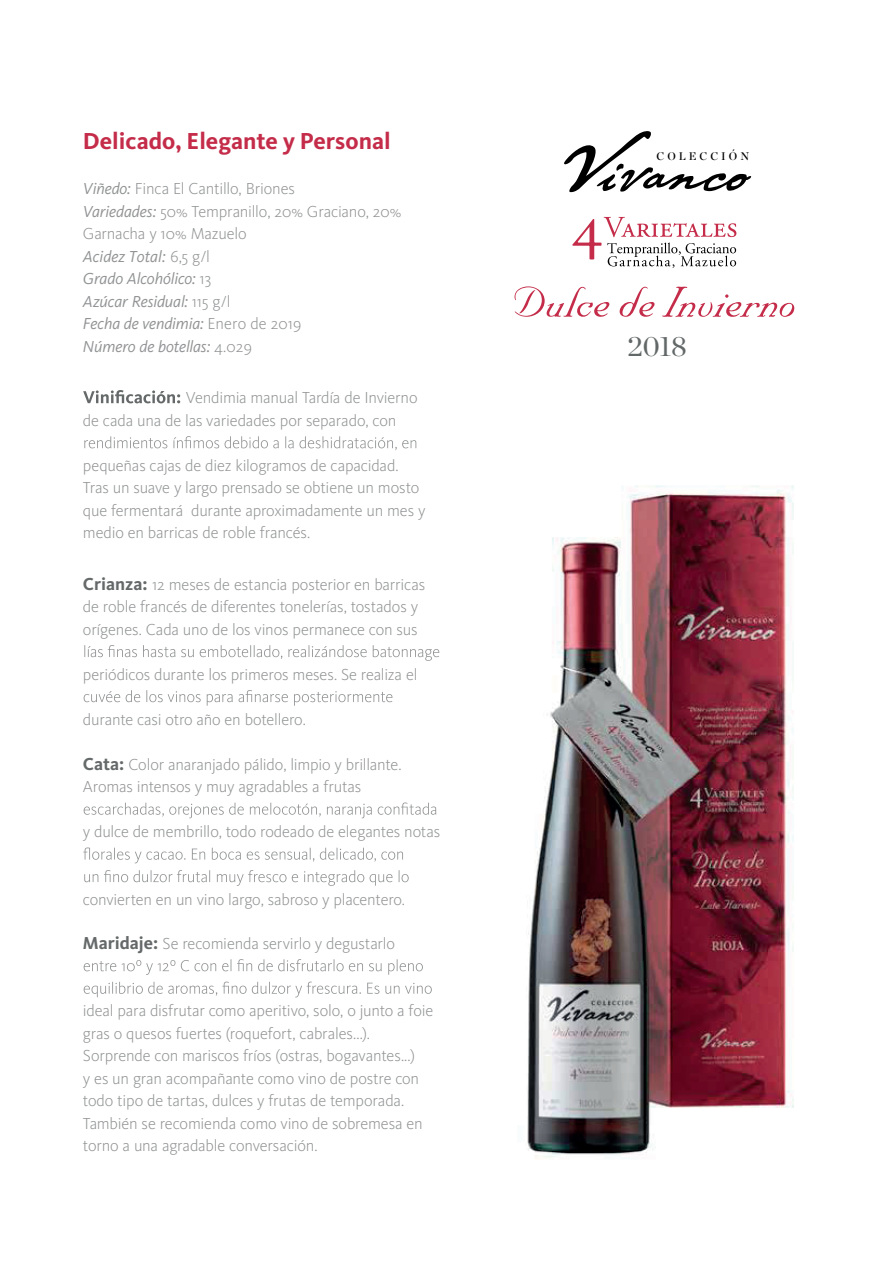
<style>
.page{position:relative;width:893px;height:1263px;background:#fff}
.page>*{position:absolute;margin:0;border:0;box-sizing:border-box;transform-origin:0 0}
.t1{font:28.5px "Chronicle Display";color:#626767}
.t2{font:700 24px "Kievit OT";color:#c42c49}
.t3{font:300 16.5px/22.5px "Kievit OT";letter-spacing:-.01em;color:#909293}
.t4{font:10.95px "Chronicle Display Semi";letter-spacing:.275em;color:#000001}
.s1{font-weight:400;font-style:italic}
.s2{font-weight:700;font-size:18px;color:#656969}
</style>
<div class="page">
<img style="left:527px;top:485px;width:267px;height:674px">
<svg style="left:83px;top:390px;width:97px;height:13px"></svg>
<svg style="left:84px;top:436px;width:332px;height:14px"></svg>
<svg style="left:84px;top:645px;width:355px;height:16px"></svg>
<svg style="left:84px;top:690px;width:308px;height:16px"></svg>
<svg style="left:84px;top:802px;width:352px;height:16px"></svg>
<svg style="left:83px;top:847px;width:320px;height:16px"></svg>
<svg style="left:84px;top:870px;width:325px;height:16px"></svg>
<svg style="left:84px;top:959px;width:339px;height:16px"></svg>
<svg style="left:84px;top:981px;width:348px;height:16px"></svg>
<svg style="left:514px;top:286px;width:280px;height:31px"></svg>
<svg style="left:572px;top:217px;width:164px;height:51px"></svg>
<svg style="left:564px;top:131px;width:188px;height:61px"></svg>
<h2 class="t2" style="left:83px;top:127px;width:309px">Delicado, Elegante y Personal</h2>
<p class="t3" style="left:83px;top:178px;width:320px"><span class="s1">Viñedo:</span> Finca El Cantillo, Briones<br><span class="s1">Variedades:</span> 50% Tempranillo, 20% Graciano, 20%<br>Garnacha y 10% Mazuelo<br><span class="s1">Acidez Total:</span> 6,5 g/l<br><span class="s1">Grado Alcohólico:</span> 13<br><span class="s1">Azúcar Residual:</span> 115 g/l<br><span class="s1">Fecha de vendimia:</span> Enero de 2019<br><span class="s1">Número de botellas:</span> 4.029</p>
<p class="t3" style="left:83px;top:387px;width:336px;text-indent:103px">Vendimia manual Tardía de Invierno de cada una de las variedades por separado, con</p>
<p class="t3" style="left:83px;top:454px;width:344px">pequeñas cajas de diez kilogramos de capacidad.<br>Tras un suave y largo prensado se obtiene un mosto que fermentará durante aproximadamente un mes y medio en barricas de roble francés.</p>
<p class="t3" style="left:83px;top:573px;width:344px"><span class="s2">Crianza:</span> 12 meses de estancia posterior en barricas de roble francés de diferentes tonelerías, tostados y orígenes. Cada uno de los vinos permanece con sus</p>
<p class="t3" style="left:83px;top:663px;width:336px">periódicos durante los primeros meses. Se realiza el</p>
<p class="t3" style="left:83px;top:708px;width:224px">durante casi otro año en botellero.</p>
<p class="t3" style="left:83px;top:753px;width:320px"><span class="s2">Cata:</span> Color anaranjado pálido, limpio y brillante.<br>Aromas intensos y muy agradables a frutas</p>
<p class="t3" style="left:83px;top:820px;width:359px">y dulce de membrillo, todo rodeado de elegantes notas</p>
<p class="t3" style="left:83px;top:888px;width:324px">convierten en un vino largo, sabroso y placentero.</p>
<p class="t3" style="left:83px;top:932px;width:314px"><span class="s2">Maridaje:</span> Se recomienda servirlo y degustarlo</p>
<p class="t3" style="left:83px;top:1000px;width:352px">ideal para disfrutar como aperitivo, solo, o junto a foie gras o quesos fuertes (roquefort, cabrales...).<br>Sorprende con mariscos fríos (ostras, bogavantes...)<br>y es un gran acompañante como vino de postre con todo tipo de tartas, dulces y frutas de temporada.<br>También se recomienda como vino de sobremesa en torno a una agradable conversación.</p>
<p class="t4" style="left:657px;top:148px;width:94px">COLECCIÓN</p>
<h1 class="t1" style="left:627px;top:324px;width:61px">2018</h1>
</div>
